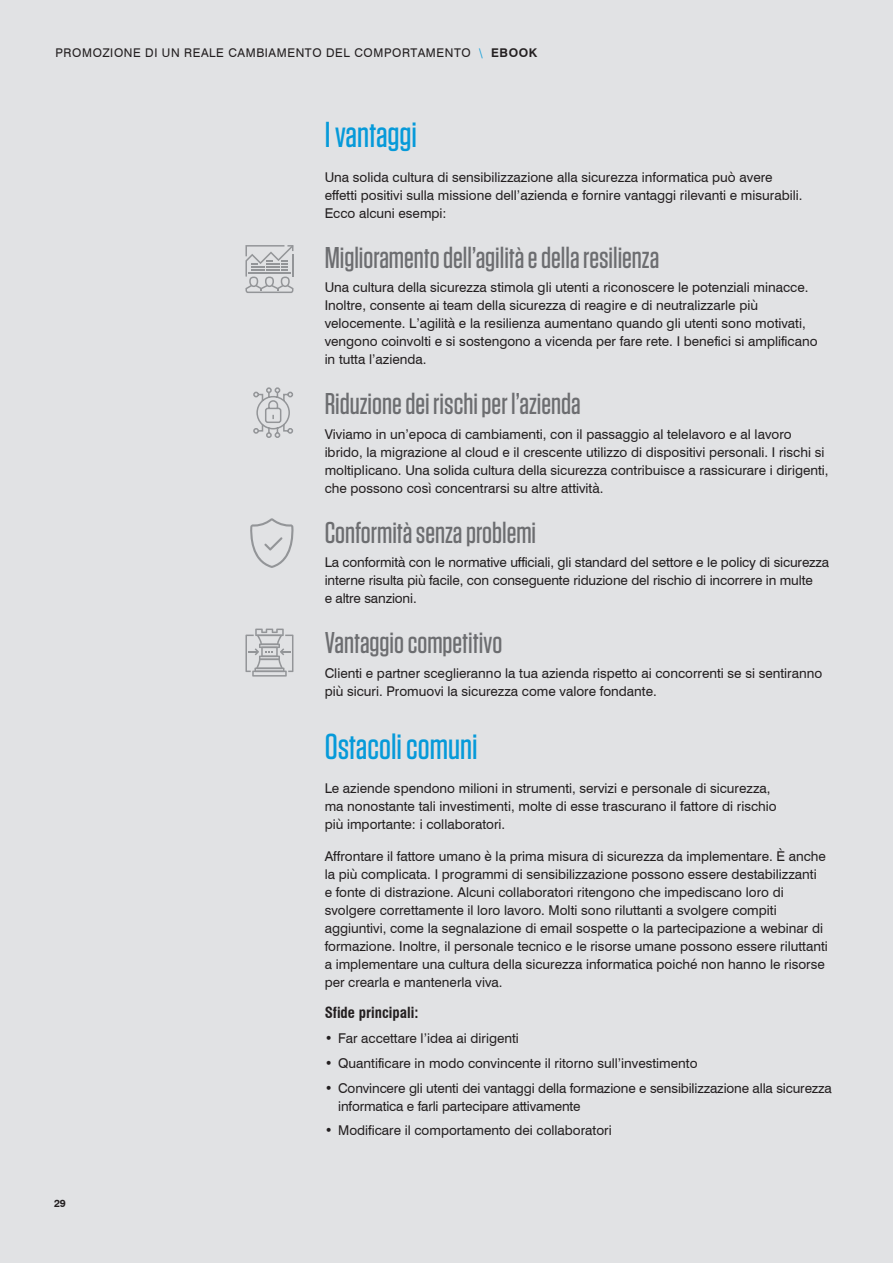
<style>
.page{position:relative;width:893px;height:1263px;background:#e1e2e4}
.page>*{position:absolute;margin:0;border:0;box-sizing:border-box;transform-origin:0 0}
.t1{font:500 36px "Tungsten";color:#069ad9}
.t2{font:500 30px "Tungsten";color:#6c6d70}
.t3{font:700 condensed 15px "Swiss 721 BT";color:#231f20}
.t4{font:13.5px/18px "Swiss 721 BT";color:#231f20}
.t5{font:12px "Swiss 721 BT";letter-spacing:.05em;color:#231f20}
.t6{font:700 10.5px "Swiss 721 BT";color:#231f20}
.s1{color:#069ad9}
.s2{font-weight:700}
</style>
<div class="page">
<svg style="left:245px;top:629px;width:48px;height:48px"></svg>
<svg style="left:250px;top:518px;width:44px;height:50px"></svg>
<svg style="left:253px;top:387px;width:41px;height:51px"></svg>
<svg style="left:245px;top:245px;width:48px;height:48px"></svg>
<p class="t5" style="left:55px;top:45px;width:483px">PROMOZIONE DI UN REALE CAMBIAMENTO DEL COMPORTAMENTO <span class="s1">\</span> <span class="s2">EBOOK</span></p>
<p class="t6" style="left:54px;top:1197px;width:13px">29</p>
<h1 class="t1" style="left:325px;top:116px;width:94px">I vantaggi</h1>
<p class="t4" style="left:325px;top:168px;width:479px">Una solida cultura di sensibilizzazione alla sicurezza informatica può avere effetti positivi sulla missione dell’azienda e fornire vantaggi rilevanti e misurabili.<br>Ecco alcuni esempi:</p>
<h2 class="t2" style="left:325px;top:241px;width:336px">Miglioramento dell’agilità e della resilienza</h2>
<p class="t4" style="left:325px;top:278px;width:494px">Una cultura della sicurezza stimola gli utenti a riconoscere le potenziali minacce.<br>Inoltre, consente ai team della sicurezza di reagire e di neutralizzarle più velocemente. L’agilità e la resilienza aumentano quando gli utenti sono motivati, vengono coinvolti e si sostengono a vicenda per fare rete. I benefici si amplificano in tutta l’azienda.</p>
<h2 class="t2" style="left:325px;top:388px;width:258px">Riduzione dei rischi per l’azienda</h2>
<p class="t4" style="left:325px;top:425px;width:505px">Viviamo in un’epoca di cambiamenti, con il passaggio al telelavoro e al lavoro ibrido, la migrazione al cloud e il crescente utilizzo di dispositivi personali. I rischi si moltiplicano. Una solida cultura della sicurezza contribuisce a rassicurare i dirigenti, che possono così concentrarsi su altre attività.</p>
<h2 class="t2" style="left:325px;top:516px;width:213px">Conformità senza problemi</h2>
<p class="t4" style="left:325px;top:553px;width:506px">La conformità con le normative ufficiali, gli standard del settore e le policy di sicurezza interne risulta più facile, con conseguente riduzione del rischio di incorrere in multe<br>e altre sanzioni.</p>
<h2 class="t2" style="left:325px;top:627px;width:179px">Vantaggio competitivo</h2>
<p class="t4" style="left:325px;top:664px;width:499px">Clienti e partner sceglieranno la tua azienda rispetto ai concorrenti se si sentiranno più sicuri. Promuovi la sicurezza come valore fondante.</p>
<h1 class="t1" style="left:325px;top:728px;width:154px">Ostacoli comuni</h1>
<p class="t4" style="left:325px;top:779px;width:453px">Le aziende spendono milioni in strumenti, servizi e personale di sicurezza, ma nonostante tali investimenti, molte di esse trascurano il fattore di rischio più importante: i collaboratori.</p>
<p class="t4" style="left:325px;top:847px;width:505px">Affrontare il fattore umano è la prima misura di sicurezza da implementare. È anche la più complicata. I programmi di sensibilizzazione possono essere destabilizzanti<br>e fonte di distrazione. Alcuni collaboratori ritengono che impediscano loro di svolgere correttamente il loro lavoro. Molti sono riluttanti a svolgere compiti aggiuntivi, come la segnalazione di email sospette o la partecipazione a webinar di formazione. Inoltre, il personale tecnico e le risorse umane possono essere riluttanti a implementare una cultura della sicurezza informatica poiché non hanno le risorse per crearla e mantenerla viva.</p>
<p class="t3" style="left:325px;top:1004px;width:95px">Sfide principali:</p>
<p class="t4" style="left:325px;top:1029px;width:196px">• Far accettare l’idea ai dirigenti</p>
<p class="t4" style="left:325px;top:1054px;width:374px">• Quantificare in modo convincente il ritorno sull’investimento</p>
<p class="t4" style="left:338px;top:1079px;width:495px;text-indent:-14px">• Convincere gli utenti dei vantaggi della formazione e sensibilizzazione alla sicurezza informatica e farli partecipare attivamente</p>
<p class="t4" style="left:325px;top:1121px;width:289px">• Modificare il comportamento dei collaboratori</p>
</div>
